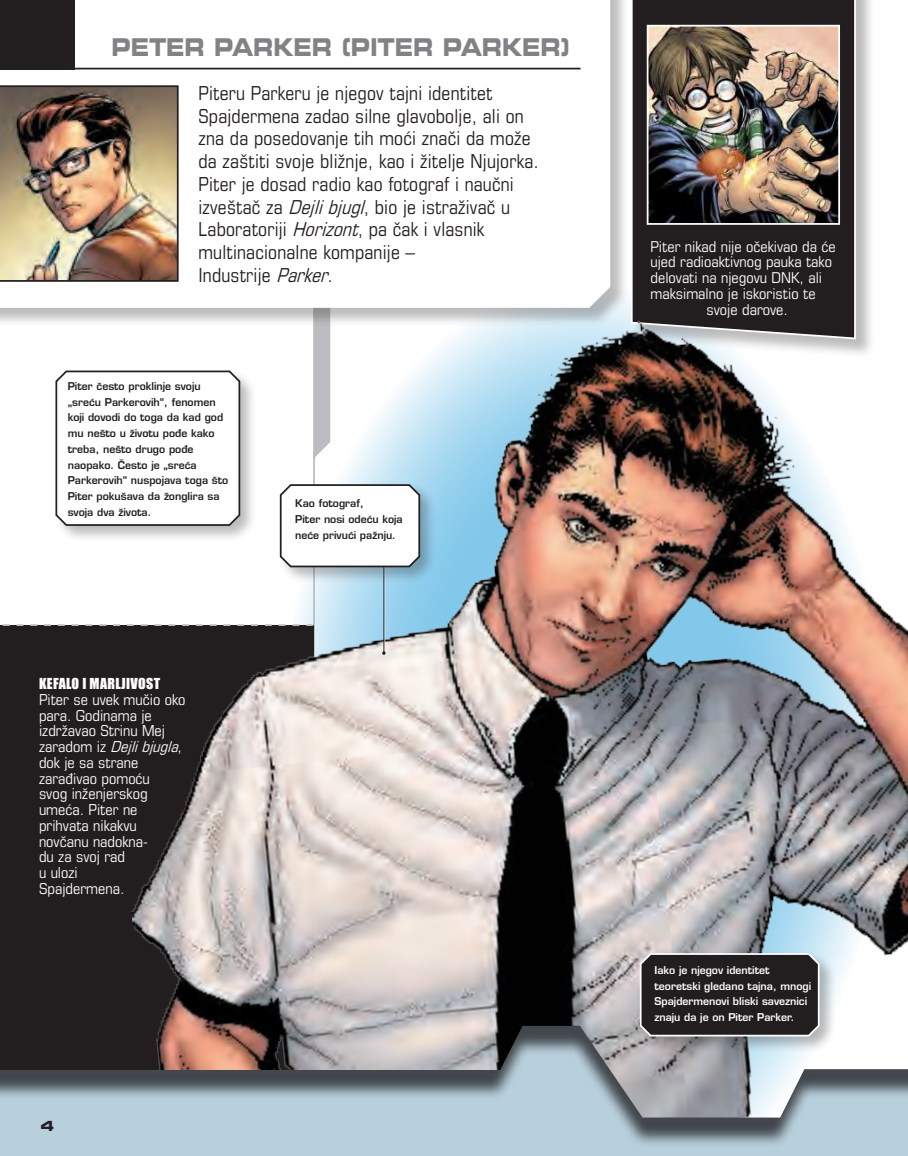
<style>
.page{position:relative;width:908px;height:1156px;background:#fff}
.page>*{position:absolute;margin:0;border:0;box-sizing:border-box;transform-origin:0 0}
.t1{font:24.5px "DT Eurostile LT Std Bold Extended 2";letter-spacing:-.01em;color:#808285;scale:.8 1}
.t2{font:condensed 19.25px/22.8px "DT Eurostile LT Std";letter-spacing:.01em;color:#231f20}
.t3{font:condensed 15.05px/15.8px "DT Eurostile LT Std";color:#fcfcfc;scale:1.04 1}
.t4{font:condensed 15.05px "DT Eurostile LT Std";color:#fcfcfc;scale:1.05 1}
.t5{font:14px "DT Impact MT Std";letter-spacing:.025em;color:#fcfcfc}
.t6{font:14px "DT Eurostile LT Std Bold Extended 2";color:#231f20}
.t7{font:600 10.5px/15.8px "DT Eurostile LT Std";color:#231f20}
.t8{font:600 10.5px/15.8px "DT Eurostile LT Std";color:#fcfcfc}
.s1{font-style:italic}
</style>
<div class="page">
<div style="left:0;top:625px;width:313px;height:454px;background:#221e1f"></div>
<div style="left:0;top:0;width:629px;height:327px;background:#231f20;opacity:.3"></div>
<svg style="left:0;top:0;width:610px;height:308px"></svg>
<div style="left:631px;top:0;width:244px;height:358px;background:#231f20;opacity:.3"></div>
<svg style="left:630px;top:0;width:227px;height:308px;background:#2d2a2b"></svg>
<img style="left:650px;top:28px;width:187px;height:194px">
<div style="left:647px;top:25px;width:193px;height:200px;border:2px solid #fff"></div>
<img style="left:103px;top:308px;width:805px;height:714px">
<div style="left:0;top:0;width:74px;height:69px;background:#231f20"></div>
<div style="left:0;top:1022px;width:908px;height:134px;background:#231f20;opacity:.75"></div>
<svg style="left:2px;top:624px;width:311px;height:2px"></svg>
<hr style="left:0;top:68px;width:580px;height:1px;background:#231f20">
<img style="left:0;top:85px;width:179px;height:197px">
<hr style="left:383px;top:562px;width:3px;height:94px;background:#fff">
<hr style="left:383px;top:561px;width:1px;height:92px;background:#231f20">
<svg style="left:382px;top:651px;width:4px;height:4px"></svg>
<div style="left:53px;top:368px;width:204px;height:175px;background:#231f20;opacity:.3"></div>
<svg style="left:55px;top:369px;width:186px;height:158px"></svg>
<div style="left:637px;top:951px;width:200px;height:103px;background:#231f20;opacity:.3"></div>
<svg style="left:639px;top:951px;width:181px;height:86px;background:#353233"></svg>
<div style="left:278px;top:482px;width:159px;height:102px;background:#231f20;opacity:.3"></div>
<svg style="left:279px;top:483px;width:142px;height:85px"></svg>
<p class="t1" style="left:112px;top:30px;width:575px">PETER PARKER (PITER PARKER)</p>
<p class="t2" style="left:198px;top:81px;width:342px">Piteru Parkeru je njegov tajni identitet Spajdermena zadao silne glavobolje, ali on zna da posedovanje tih moći znači da može da zaštiti svoje bližnje, kao i žitelje Njujorka.<br>Piter je dosad radio kao fotograf i naučni izveštač za <span class="s1">Dejlibjugl</span>, bio je istraživač u Laboratoriji <span class="s1">Horizont</span>, pa čak i vlasnik multinacionalne kompanije –<br>Industrije <span class="s1">Parker</span>.</p>
<p class="t7" style="left:68px;top:378px;width:162px">Piter često proklinje svoju „sreću Parkerovih“, fenomen koji dovodi do toga da kad god mu nešto u životu pođe kako treba, nešto drugo pođe naopako. Često je „sreća<br>Parkerovih“ nuspojava toga što<br>Piter pokušava da žonglira sa svoja dva života.</p>
<p class="t5" style="left:39px;top:674px;width:123px">KEFALO I MARLJIVOST</p>
<p class="t3" style="left:39px;top:691px;width:142px">Piter se uvek mučio oko para. Godinama je izdržavao Strinu Mej<br>z a r a d o m i z <span class="s1">Dejlibjugla</span>, dok je sa strane zarađivao pomoću<br>svog inženjerskog umeća. Piter ne prihvata nikakvu novčanu nadokna-<br>du za svoj rad<br>u ulozi<br>Spajdermena.</p>
<p class="t7" style="left:295px;top:496px;width:109px">Kao fotograf,<br>Piter nosi odeću koja neće privući pažnju.</p>
<p class="t6" style="left:41px;top:1116px;width:15px">4</p>
<p class="t4" style="left:650px;top:237px;width:178px">Piter nikad nije očekivao da će</p>
<p class="t4" style="left:650px;top:253px;width:174px">ujed radioaktivnog pauka tako</p>
<p class="t4" style="left:650px;top:269px;width:165px">delovati na njegovu DNK, ali</p>
<p class="t4" style="left:650px;top:284px;width:159px">maksimalno je iskoristio te</p>
<p class="t4" style="left:706px;top:300px;width:79px">svoje darove.</p>
<p class="t8" style="left:654px;top:962px;width:158px">Iako je njegov identitet teoretski gledano tajna, mnogi<br>Spajdermenovi bliski saveznici znaju da je on Piter Parker.</p>
</div>
